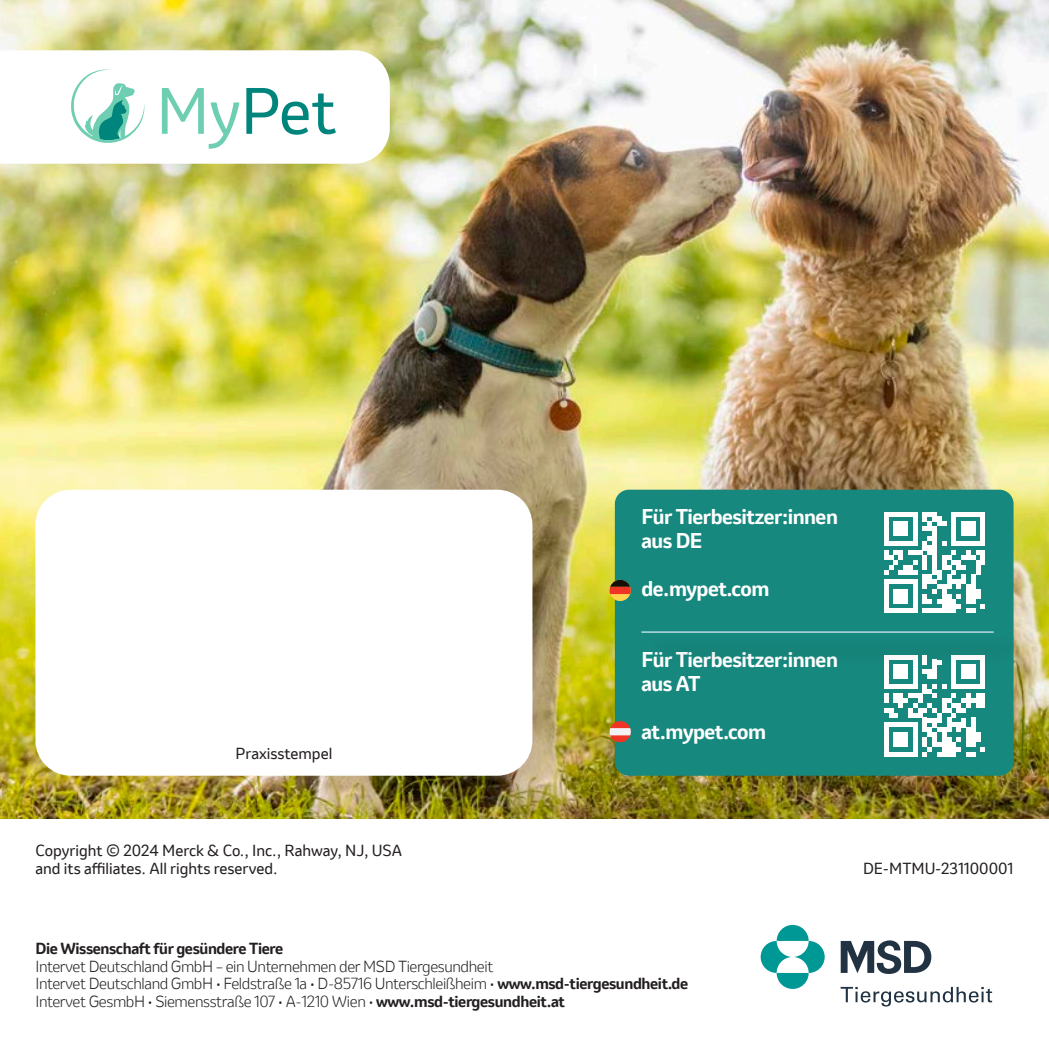
<style>
.page{position:relative;width:1049px;height:1049px;background:#fff}
.page>*{position:absolute;margin:0;border:0;box-sizing:border-box;transform-origin:0 0}
.t1{font:700 20px/24px "Invention";letter-spacing:-.025em;color:#fff}
.t2{font:300 15px/17.5px "Invention";letter-spacing:-.025em;color:#231f20}
.t3{font:15px/18px "Invention";color:#231f20}
.t4{font:700 15px "Invention";letter-spacing:-.025em;color:#231f20}
.s1{font-weight:700}
</style>
<div class="page">
<img style="left:0;top:0;width:1049px;height:819px">
<svg style="left:0;top:50px;width:390px;height:114px"></svg>
<div style="left:35px;top:490px;width:497px;height:286px;background:#fff;border-radius:35px"></div>
<svg style="left:761px;top:925px;width:64px;height:64px"></svg>
<svg style="left:841px;top:940px;width:90px;height:34px"></svg>
<svg style="left:840px;top:987px;width:152px;height:19px"></svg>
<svg style="left:162px;top:88px;width:77px;height:61px"></svg>
<svg style="left:246px;top:88px;width:90px;height:47px"></svg>
<svg style="left:71px;top:69px;width:74px;height:74px"></svg>
<div style="left:615px;top:490px;width:398px;height:286px;background:#16887e;border-radius:14px"></div>
<svg style="left:608px;top:579px;width:23px;height:23px"></svg>
<svg style="left:608px;top:720px;width:23px;height:23px"></svg>
<hr style="left:884px;top:655px;width:4px;height:34px;background:#fff">
<div style="left:893px;top:664px;width:5px;height:15px;background:#fff"></div>
<div style="left:898px;top:664px;width:5px;height:15px;background:#fff"></div>
<div style="left:903px;top:664px;width:5px;height:15px;background:#fff"></div>
<div style="left:913px;top:655px;width:5px;height:34px;background:#fff"></div>
<svg style="left:922px;top:669px;width:5px;height:5px"></svg>
<div style="left:927px;top:669px;width:5px;height:10px;background:#fff"></div>
<div style="left:932px;top:660px;width:5px;height:19px;background:#fff"></div>
<div style="left:951px;top:655px;width:5px;height:34px;background:#fff"></div>
<div style="left:961px;top:664px;width:5px;height:15px;background:#fff"></div>
<div style="left:966px;top:664px;width:5px;height:15px;background:#fff"></div>
<div style="left:971px;top:664px;width:5px;height:15px;background:#fff"></div>
<div style="left:980px;top:655px;width:5px;height:34px;background:#fff"></div>
<svg style="left:884px;top:684px;width:101px;height:72px"></svg>
<svg style="left:884px;top:512px;width:101px;height:101px"></svg>
<div style="left:647px;top:635px;width:376px;height:29px;background:#231f20;opacity:.75"></div>
<hr style="left:641px;top:631px;width:353px;height:2px;background:#d9ebf7">
<p class="t3" style="left:236px;top:745px;width:98px">Praxisstempel</p>
<h1 class="t1" style="left:641px;top:505px;width:198px">Für Tierbesitzer:innen aus DE</h1>
<h1 class="t1" style="left:641px;top:577px;width:130px">de.mypet.com</h1>
<h1 class="t1" style="left:641px;top:648px;width:198px">Für Tierbesitzer:innen aus AT</h1>
<h1 class="t1" style="left:641px;top:720px;width:126px">at.mypet.com</h1>
<p class="t3" style="left:35px;top:841px;width:368px">Copyright © 2024 Merck &amp; Co., Inc., Rahway, NJ, USA and its affiliates. All rights reserved.</p>
<p class="t4" style="left:35px;top:938px;width:249px">Die Wissenschaft für gesündere Tiere</p>
<p class="t2" style="left:35px;top:957px;width:654px">Intervet Deutschland GmbH – ein Unternehmen der MSD Tiergesundheit<br>Intervet Deutschland GmbH • Feldstraße 1a • D-85716 Unterschleißheim • <span class="s1">www.msd-tiergesundheit.de<br></span>Intervet GesmbH • Siemensstraße 107 • A-1210 Wien • <span class="s1">www.msd-tiergesundheit.at</span></p>
<p class="t3" style="left:863px;top:859px;width:152px">DE-MTMU-231100001</p>
</div>
